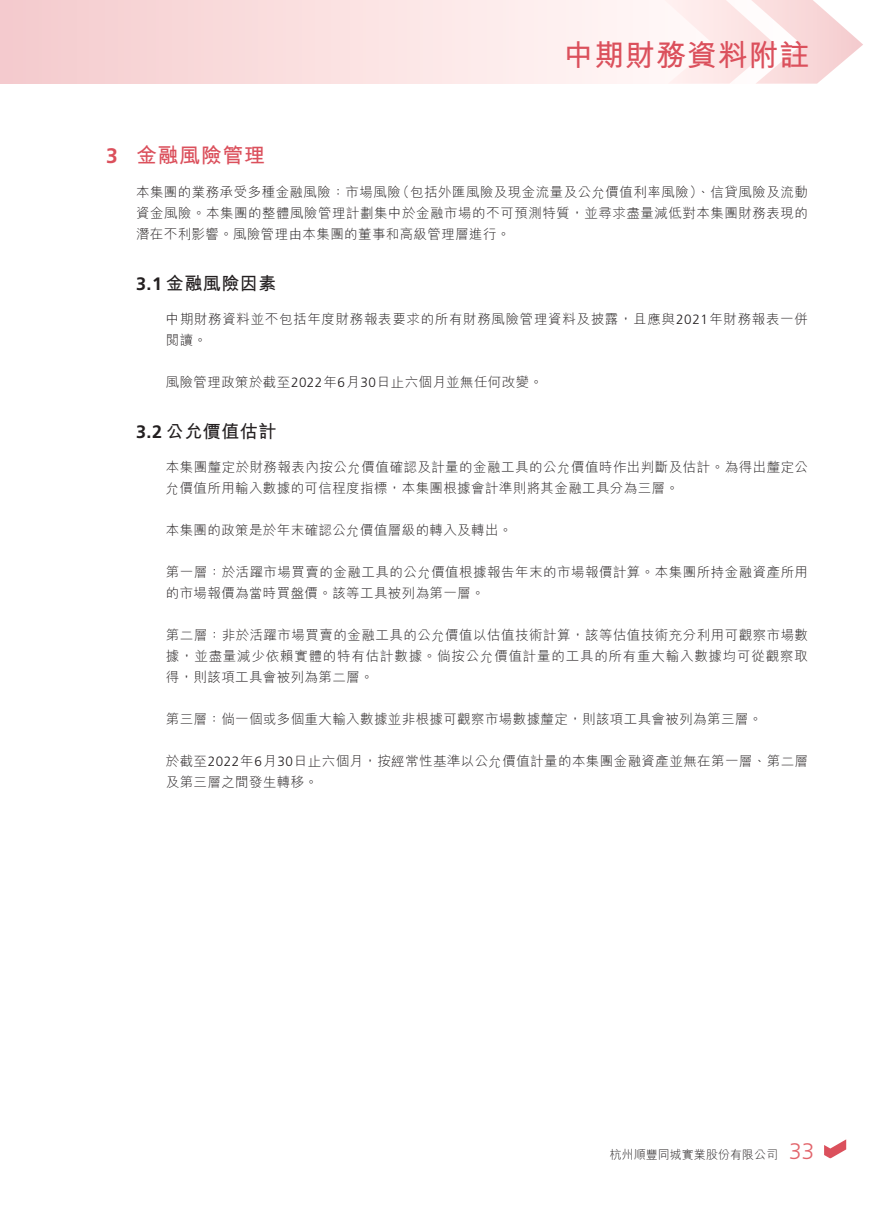
<style>
.page{position:relative;width:893px;height:1212px;background:#fff}
.page>*{position:absolute;margin:0;border:0;box-sizing:border-box;transform-origin:0 0}
.t1{font:700 30px "M Hei HK";letter-spacing:.03em;color:#db505c}
.t2{font:700 21px "M Hei HK";letter-spacing:.03em;color:#db505c}
.t3{font:700 18px "M Hei HK";letter-spacing:.03em;color:#231f20}
.t4{font:300 13.5px/21px "M Hei HK";letter-spacing:.03em;color:#231f20}
.t5{font:300 13.5px/21px "M Hei HK";letter-spacing:.05em;color:#231f20}
.t6{font:300 12px "M Hei HK";letter-spacing:.005em;color:#231f20}
.s1{font-family:"Frutiger LT Std"}
.s2{font-family:"Frutiger LT Std";font-size:22.5px;color:#e2646b}
</style>
<div class="page">
<svg style="left:0;top:0;width:633px;height:84px"></svg>
<svg style="left:665px;top:0;width:198px;height:84px"></svg>
<svg style="left:824px;top:1139px;width:22px;height:19px"></svg>
<h1 class="t1" style="left:563px;top:33px;width:247px">中期財務資料附註</h1>
<h2 class="t2" style="left:106px;top:140px;width:160px"><span class="s1">3</span> 金融風險管理</h2>
<p class="t4" style="left:136px;top:181px;width:673px;text-align:justify">本集團的業務承受多種金融風險：市場風險（包括外匯風險及現金流量及公允價值利率風險）、信貸風險及流動資金風險。本集團的整體風險管理計劃集中於金融市場的不可預測特質，並尋求盡量減低對本集團財務表現的潛在不利影響。風險管理由本集團的董事和高級管理層進行。</p>
<h3 class="t3" style="left:136px;top:270px;width:142px"><span class="s1">3.1</span> 金融風險因素</h3>
<p class="t5" style="left:166px;top:308px;width:644px">中期財務資料並不包括年度財務報表要求的所有財務風險管理資料及披露，且應與<span class="s1">2021</span>年財務報表一併閱讀。</p>
<p class="t4" style="left:166px;top:371px;width:379px">風險管理政策於截至<span class="s1">2022</span>年<span class="s1">6</span>月<span class="s1">30</span>日止六個月並無任何改變。</p>
<h3 class="t3" style="left:136px;top:418px;width:142px"><span class="s1">3.2</span> 公允價值估計</h3>
<p class="t4" style="left:166px;top:456px;width:644px">本集團釐定於財務報表內按公允價值確認及計量的金融工具的公允價值時作出判斷及估計。為得出釐定公允價值所用輸入數據的可信程度指標，本集團根據會計準則將其金融工具分為三層。</p>
<p class="t4" style="left:166px;top:519px;width:348px">本集團的政策是於年末確認公允價值層級的轉入及轉出。</p>
<p class="t4" style="left:166px;top:561px;width:644px">第一層：於活躍市場買賣的金融工具的公允價值根據報告年末的市場報價計算。本集團所持金融資產所用的市場報價為當時買盤價。該等工具被列為第一層。</p>
<p class="t4" style="left:166px;top:624px;width:644px;text-align:justify">第二層：非於活躍市場買賣的金融工具的公允價值以估值技術計算，該等估值技術充分利用可觀察市場數據，並盡量減少依賴實體的特有估計數據。倘按公允價值計量的工具的所有重大輸入數據均可從觀察取得，則該項工具會被列為第二層。</p>
<p class="t4" style="left:166px;top:708px;width:598px">第三層：倘一個或多個重大輸入數據並非根據可觀察市場數據釐定，則該項工具會被列為第三層。</p>
<p class="t4" style="left:166px;top:750px;width:644px">於截至<span class="s1">2022</span>年<span class="s1">6</span>月<span class="s1">30</span>日止六個月，按經常性基準以公允價值計量的本集團金融資產並無在第一層、第二層及第三層之間發生轉移。</p>
<p class="t6" style="left:610px;top:1148px;width:206px">杭州順豐同城實業股份有限公司 <span class="s2">33</span></p>
</div>
